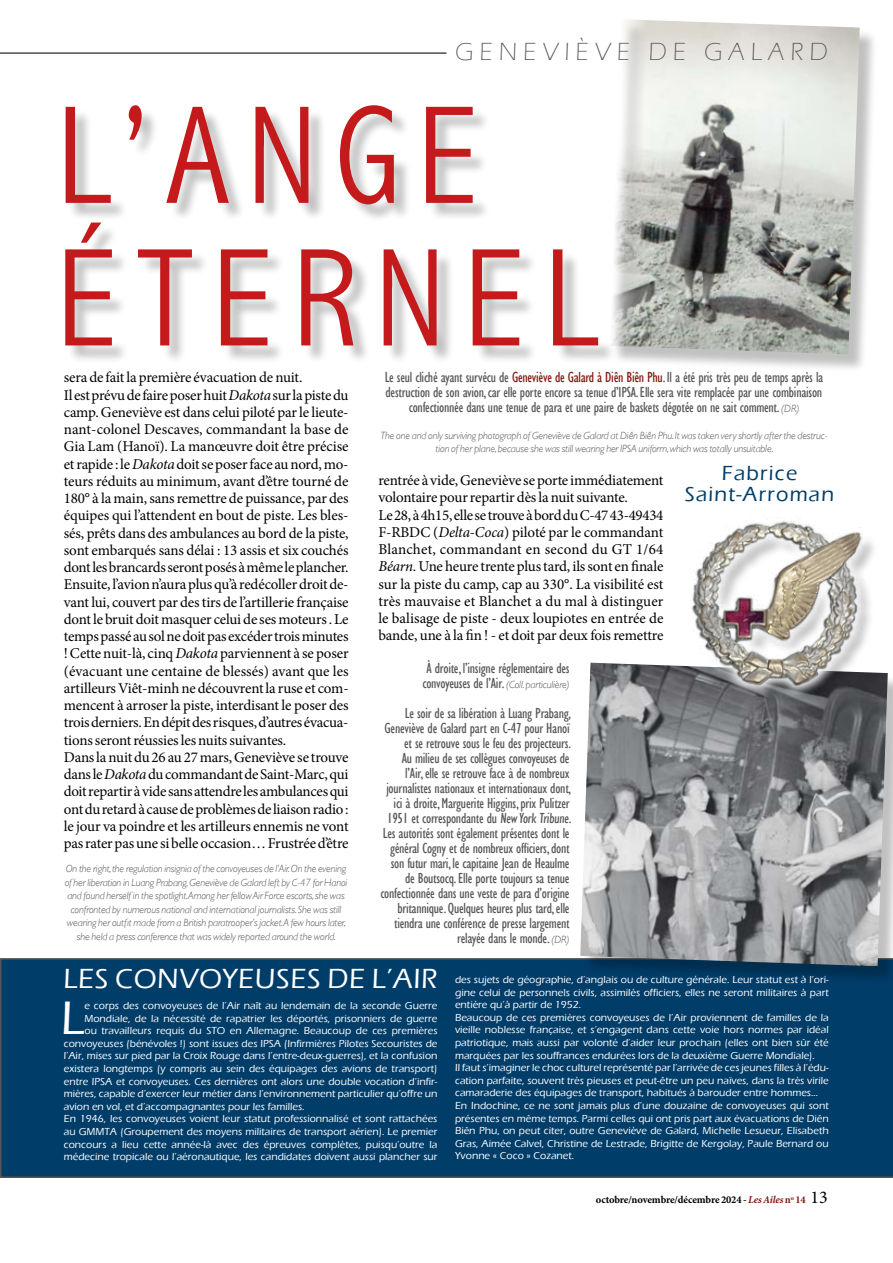
<style>
.page{position:relative;width:893px;height:1263px;background:#fff}
.page>*{position:absolute;margin:0;border:0;box-sizing:border-box;transform-origin:0 0}
.t1{font:300 condensed 141px/142.5px "Abadi";color:#c51a1b}
.t2{font:500 48.3px "Eras ITC";color:#fff}
.t3{font:500 28.5px "Eras ITC";letter-spacing:.02em;color:#fff}
.t4{font:300 25.5px "Eras ITC";letter-spacing:.23em;color:#575756}
.t5{font:500 21px/21px "Eras ITC";letter-spacing:.06em;color:#003d69;text-align:center}
.t6{font:15px/17.2px "Minion Pro";letter-spacing:-.01em;color:#000}
.t7{font:condensed 15px/15px "Gill Sans";letter-spacing:-.015em;color:#575756;text-align:center}
.t8{font:500 10.5px/12.6px "Eras ITC";color:#fff}
.t9{font:italic 300 10.5px/13.5px "Gill Sans";letter-spacing:-.015em;color:#575756;text-align:center}
.t10{font:700 10.5px "Minion Pro";letter-spacing:-.015em;color:#000}
.s1{font-style:italic}
.s2{color:#801a11}
.s3{font-weight:300;font-style:italic;font-stretch:normal;font-size:10.5px}
.s4{font-style:italic;color:#801a11}
.s5{font-weight:400;font-size:18px}
</style>
<div class="page">
<div style="left:612px;top:22px;width:266px;height:350px;background:#000;opacity:.25"></div>
<img style="left:612px;top:20px;width:248px;height:334px">
<hr style="left:0;top:53px;width:446px;height:1px;background:#000">
<div style="left:0;top:958px;width:893px;height:220px;background:#003d69"></div>
<div style="left:67px;top:108px;width:550px;height:256px;background:#000;opacity:.25"></div>
<div style="left:582px;top:665px;width:311px;height:320px;background:#000;opacity:.25"></div>
<img style="left:580px;top:663px;width:308px;height:303px">
<div style="left:695px;top:524px;width:184px;height:179px;background:#000;opacity:.25"></div>
<svg style="left:680px;top:663px;width:193px;height:35px"></svg>
<img style="left:681px;top:521px;width:199px;height:174px">
<h3 class="t4" style="left:455px;top:37px;width:84px">GE NEVI</h3>
<h3 class="t4" style="left:576px;top:37px;width:37px">ÈVE</h3>
<h3 class="t4" style="left:648px;top:37px;width:19px">DE</h3>
<h3 class="t4" style="left:704px;top:37px;width:125px">GAL ARD</h3>
<h1 class="t1" style="left:56px;top:85px;width:424px">L’ANGE<br>ÉTERNEL</h1>
<p class="t6" style="left:64px;top:369px;width:286px">sera de fait la première évacuation de nuit.<br>Il est prévu de faire poser huit <span class="s1">Dakota</span> sur la piste du camp. Geneviève est dans celui piloté par le lieute&shy;nant-colonel Descaves, commandant la base de Gia Lam (Hanoï). La manœuvre doit être précise et rapide : le <span class="s1">Dakota</span> doit se poser face au nord, mo&shy;teurs réduits au minimum, avant d’être tourné de 180° à la main, sans remettre de puissance, par des équipes qui l’attendent en bout de piste. Les bles&shy;sés, prêts dans des ambulances au bord de la piste, sont embarqués sans délai : 13 assis et six couchés dont les brancards seront posés à même le plancher.<br>Ensuite, l’avion n’aura plus qu’à redécoller droit de&shy;vant lui, couvert par des tirs de l’artillerie française dont le bruit doit masquer celui de ses moteurs . Le temps passé au sol ne doit pas excéder trois minutes ! Cette nuit-là, cinq <span class="s1">Dakota</span> parviennent à se poser (évacuant une centaine de blessés) avant que les artilleurs Viêt-minh ne découvrent la ruse et com&shy;mencent à arroser la piste, interdisant le poser des trois derniers. En dépit des risques, d’autres évacua&shy;tions seront réussies les nuits suivantes.<br>Dans la nuit du 26 au 27 mars, Geneviève se trouve dans le <span class="s1">Dakota</span> du commandant de Saint-Marc, qui doit repartir à vide sans attendre les ambulances qui ont du retard à cause de problèmes de liaison radio : le jour va poindre et les artilleurs ennemis ne vont pas rater pas une si belle occasion… Frustrée d’être</p>
<p class="t7" style="left:385px;top:369px;width:440px">Le seul cliché ayant survécu de <span class="s2">Geneviève de Galard à Diên Biên Phu</span>. Il a été pris très peu de temps après la destruction de son avion, car elle porte encore sa tenue d’IPSA. Elle sera vite remplacée par une combinaison confectionnée dans une tenue de para et une paire de baskets dégotée on ne sait comment. <span class="s3">(DR)</span></p>
<p class="t9" style="left:380px;top:429px;width:449px">The one and only surviving photograph of Geneviève de Galard at Diên Biên Phu. It was taken very shortly after the destruc&shy;tion of her plane, because she was still wearing her IPSA uniform, which was totally unsuitable.</p>
<h3 class="t5" style="left:685px;top:463px;width:151px">Fabrice<br>Saint-Arroman</h3>
<p class="t6" style="left:378px;top:472px;width:287px">rentrée à vide, Geneviève se porte immédiatement volontaire pour repartir dès la nuit suivante.<br>Le 28, à 4h15, elle se trouve à bord du C-47 43-49434<br>F-RBDC (<span class="s1">Delta-Coca</span>) piloté par le commandant Blanchet, commandant en second du GT 1/64<br><span class="s1">Béarn</span>. Une heure trente plus tard, ils sont en finale sur la piste du camp, cap au 330°. La visibilité est très mauvaise et Blanchet a du mal à distinguer le balisage de piste - deux loupiotes en entrée de bande, une à la fin ! - et doit par deux fois remettre</p>
<h3 class="t7" style="left:422px;top:661px;width:149px;text-align:left">À droite, l’insigne réglementaire des convoyeuses de l’Air. <span class="s3">(Coll. particulière)</span></h3>
<p class="t7" style="left:380px;top:706px;width:192px;text-align:right">Le soir de sa libération à Luang Prabang, Geneviève de Galard part en C-47 pour Hanoï et se retrouve sous le feu des projecteurs.<br>Au milieu de ses collègues convoyeuses de<br>l’Air, elle se retrouve face à de nombreux journalistes nationaux et internationaux dont, ici à droite, Marguerite Higgins, prix Pulitzer 1951 et correspondante du New York Tribune.<br>Les autorités sont également présentes dont le général Cogny et de nombreux officiers, dont son futur mari, le capitaine Jean de Heaulme de Boutsocq. Elle porte toujours sa tenue confectionnée dans une veste de para d’origine britannique. Quelques heures plus tard, elle tiendra une conférence de presse largement relayée dans le monde. <span class="s3">(DR)</span></p>
<p class="t9" style="left:65px;top:862px;width:284px">On the right, the regulation insignia of the convoyeuses de l’Air. On the evening of her liberation in Luang Prabang, Geneviève de Galard left by C-47 for Hanoi and found herself in the spotlight.Among her fellow Air Force escorts, she was confronted by numerous national and international journalists. She was still wearing her outfit made from a British paratrooper’s jacket.A few hours later, she held a press conference that was widely reported around the world.</p>
<h3 class="t3" style="left:64px;top:963px;width:155px">Les convoye</h3>
<h3 class="t3" style="left:255px;top:963px;width:37px">uses</h3>
<h3 class="t3" style="left:327px;top:963px;width:98px">de l’Air</h3>
<h2 class="t2" style="left:61px;top:991px;width:25px">L</h2>
<p class="t8" style="left:84px;top:999px;width:355px">e corps des convoyeuses de l’Air naît au lendemain de la seconde Guerre</p>
<p class="t8" style="left:84px;top:1012px;width:354px">Mondiale, de la nécessité de rapatrier les déportés, prisonniers de guerre</p>
<p class="t8" style="left:84px;top:1024px;width:354px">ou travailleurs requis du STO en Allemagne. Beaucoup de ces premières</p>
<p class="t8" style="left:64px;top:1037px;width:375px">convoyeuses (bénévoles !) sont issues des IPSA (Infirmières Pilotes Secouristes de</p>
<p class="t8" style="left:64px;top:1050px;width:375px">l’Air, mises sur pied par la Croix Rouge dans l’entre-deux-guerres), et la confusion</p>
<p class="t8" style="left:64px;top:1062px;width:375px">existera longtemps (y compris au sein des équipages des avions de transport)</p>
<p class="t8" style="left:64px;top:1075px;width:375px">entre IPSA et convoyeuses. Ces dernières ont alors une double vocation d’infir-</p>
<p class="t8" style="left:64px;top:1087px;width:375px">mières, capable d’exercer leur métier dans l’environnement particulier qu’offre un</p>
<p class="t8" style="left:64px;top:1100px;width:242px">avion en vol, et d’accompagnantes pour les familles.</p>
<p class="t8" style="left:64px;top:1113px;width:375px">En 1946, les convoyeuses voient leur statut professionnalisé et sont rattachées</p>
<p class="t8" style="left:64px;top:1125px;width:375px">au GMMTA (Groupement des moyens militaires de transport aérien). Le premier</p>
<p class="t8" style="left:64px;top:1138px;width:375px">concours a lieu cette année-là avec des épreuves complètes, puisqu’outre la</p>
<p class="t8" style="left:64px;top:1150px;width:375px">médecine tropicale ou l’aéronautique, les candidates doivent aussi plancher sur</p>
<p class="t8" style="left:455px;top:973px;width:375px">des sujets de géographie, d’anglais ou de culture générale. Leur statut est à l’ori&shy;gine celui de personnels civils, assimilés officiers, elles ne seront militaires à part entière qu’à partir de 1952.<br>Beaucoup de ces premières convoyeuses de l’Air proviennent de familles de la vieille noblesse française, et s’engagent dans cette voie hors normes par idéal patriotique, mais aussi par volonté d’aider leur prochain (elles ont bien sûr été marquées par les souffrances endurées lors de la deuxième Guerre Mondiale).<br>Il faut s’imaginer le choc culturel représenté par l’arrivée de ces jeunes filles à l’édu&shy;cation parfaite, souvent très pieuses et peut-être un peu naïves, dans la très virile camaraderie des équipages de transport, habitués à barouder entre hommes… En Indochine, ce ne sont jamais plus d’une douzaine de convoyeuses qui sont présentes en même temps. Parmi celles qui ont pris part aux évacuations de Diên Biên Phu, on peut citer, outre Geneviève de Galard, Michelle Lesueur, Elisabeth Gras, Aimée Calvel, Christine de Lestrade, Brigitte de Kergolay, Paule Bernard ou Yvonne « Coco » Cozanet.</p>
<p class="t10" style="left:596px;top:1192px;width:233px">octobre/novembre/décembre 2024 - <span class="s4">Les Ailes</span> <span class="s2">n</span><sup>o</sup> <span class="s2">14</span> <span class="s5">13</span></p>
</div>
